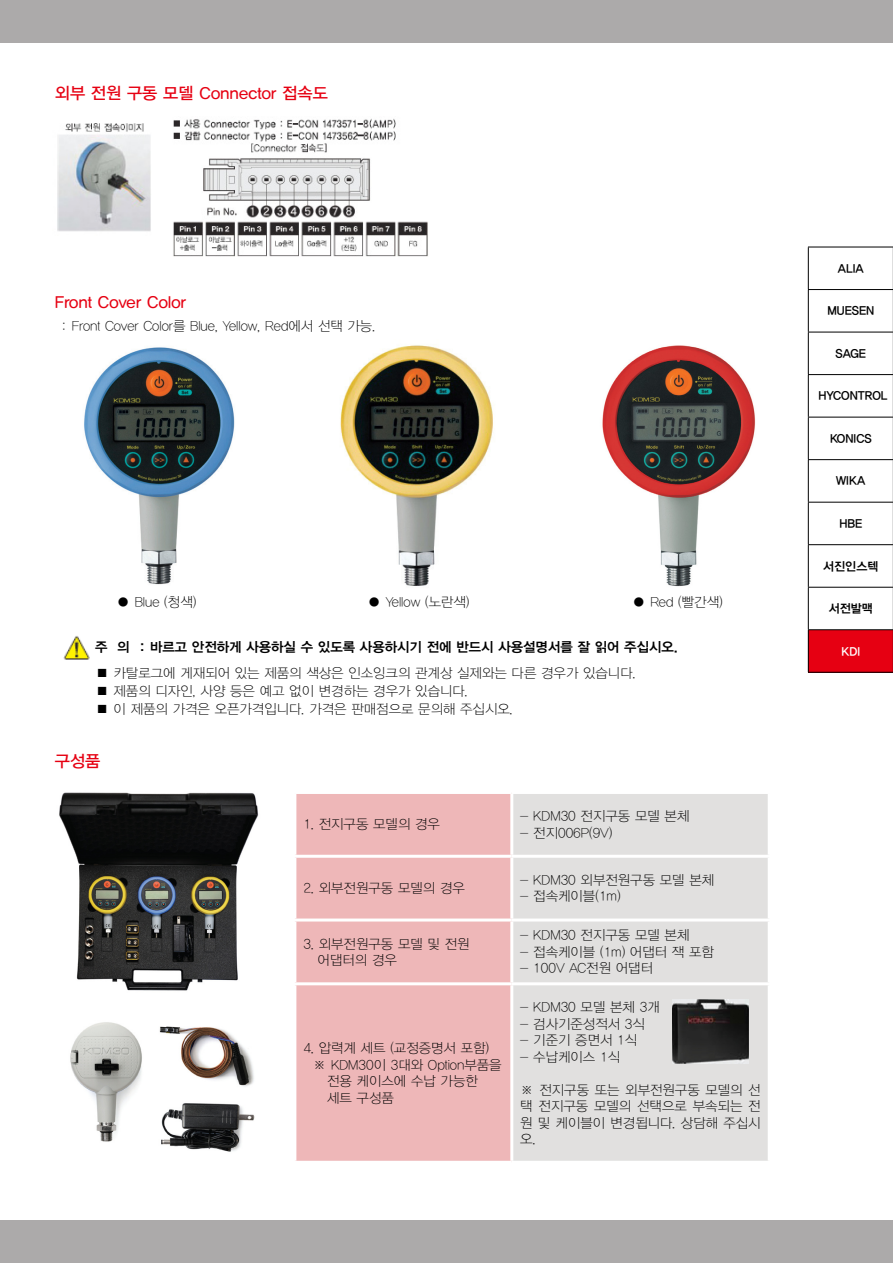
<style>
.page{position:relative;width:893px;height:1263px;background:#fff}
.page>*{position:absolute;margin:0;border:0;box-sizing:border-box;transform-origin:0 0}
.t1{font:16.5px "YDIYGO330";color:#e60012}
.t2{font:13.5px/16.5px "YDIYGO310";color:#000}
.t3{font:13.5px "YDIYGO340";color:#000}
.t4{font:12px "YDIYGO340";color:#000}
.t5{font:12px "YDIYGO340";color:#fff}
</style>
<div class="page">
<div style="left:0;top:0;width:893px;height:43px;background:#acaaaa"></div>
<div style="left:0;top:1220px;width:893px;height:43px;background:#acaaaa"></div>
<svg style="left:809px;top:290px;width:83px;height:297px"></svg>
<div style="left:808px;top:630px;width:85px;height:42px;background:#e60012"></div>
<hr style="left:808px;top:247px;width:85px;height:1px;background:#000">
<hr style="left:808px;top:247px;width:1px;height:42px;background:#000">
<hr style="left:892px;top:247px;width:1px;height:42px;background:#000">
<hr style="left:808px;top:289px;width:85px;height:1px;background:#000">
<hr style="left:808px;top:290px;width:1px;height:42px;background:#000">
<hr style="left:892px;top:290px;width:1px;height:42px;background:#000">
<hr style="left:808px;top:332px;width:85px;height:1px;background:#000">
<hr style="left:808px;top:332px;width:1px;height:42px;background:#000">
<hr style="left:892px;top:332px;width:1px;height:42px;background:#000">
<hr style="left:808px;top:374px;width:85px;height:1px;background:#000">
<hr style="left:808px;top:375px;width:1px;height:42px;background:#000">
<hr style="left:892px;top:375px;width:1px;height:42px;background:#000">
<hr style="left:808px;top:417px;width:85px;height:1px;background:#000">
<hr style="left:808px;top:417px;width:1px;height:42px;background:#000">
<hr style="left:892px;top:417px;width:1px;height:42px;background:#000">
<hr style="left:808px;top:459px;width:85px;height:1px;background:#000">
<hr style="left:808px;top:460px;width:1px;height:42px;background:#000">
<hr style="left:892px;top:460px;width:1px;height:42px;background:#000">
<hr style="left:808px;top:502px;width:85px;height:1px;background:#000">
<hr style="left:808px;top:502px;width:1px;height:42px;background:#000">
<hr style="left:892px;top:502px;width:1px;height:42px;background:#000">
<hr style="left:808px;top:544px;width:85px;height:1px;background:#000">
<hr style="left:808px;top:545px;width:1px;height:42px;background:#000">
<hr style="left:892px;top:545px;width:1px;height:42px;background:#000">
<hr style="left:808px;top:587px;width:85px;height:1px;background:#000">
<hr style="left:808px;top:588px;width:1px;height:41px;background:#000">
<hr style="left:892px;top:588px;width:1px;height:41px;background:#000">
<hr style="left:808px;top:629px;width:85px;height:1px;background:#000">
<hr style="left:808px;top:630px;width:1px;height:42px;background:#000">
<hr style="left:892px;top:630px;width:1px;height:42px;background:#000">
<hr style="left:808px;top:672px;width:85px;height:1px;background:#000">
<img style="left:57px;top:118px;width:371px;height:139px">
<div style="left:296px;top:794px;width:214px;height:367px;background:#eeb7b8"></div>
<div style="left:513px;top:794px;width:255px;height:367px;background:#e1e0df"></div>
<hr style="left:293px;top:855px;width:219px;height:3px;background:#fff">
<hr style="left:512px;top:855px;width:259px;height:3px;background:#fff">
<hr style="left:293px;top:918px;width:219px;height:3px;background:#fff">
<hr style="left:512px;top:918px;width:259px;height:3px;background:#fff">
<hr style="left:293px;top:982px;width:219px;height:3px;background:#fff">
<hr style="left:512px;top:982px;width:259px;height:3px;background:#fff">
<img style="left:84px;top:347px;width:151px;height:238px">
<img style="left:340px;top:345px;width:153px;height:241px">
<img style="left:602px;top:345px;width:154px;height:242px">
<img style="left:63px;top:636px;width:27px;height:24px">
<img style="left:59px;top:792px;width:200px;height:199px">
<img style="left:70px;top:1022px;width:185px;height:130px">
<img style="left:672px;top:999px;width:76px;height:64px">
<p class="t1" style="left:55px;top:84px;width:274px">외부 전원 구동 모델 Connector 접속도</p>
<p class="t1" style="left:55px;top:292px;width:133px">Front Cover Color</p>
<p class="t2" style="left:61px;top:318px;width:316px">: Front Cover Color를 Blue, Yellow, Red에서 선택 가능.</p>
<p class="t2" style="left:116px;top:594px;width:81px">● Blue (청색)</p>
<p class="t2" style="left:367px;top:594px;width:103px">● Yellow (노란색)</p>
<p class="t2" style="left:632px;top:594px;width:92px">● Red (빨간색)</p>
<p class="t3" style="left:95px;top:639px;width:584px">주 의 : 바르고 안전하게 사용하실 수 있도록 사용하시기 전에 반드시 사용설명서를 잘 읽어 주십시오.</p>
<p class="t2" style="left:95px;top:665px;width:542px">■ 카탈로그에 게재되어 있는 제품의 색상은 인소잉크의 관계상 실제와는 다른 경우가 있습니다.</p>
<p class="t2" style="left:95px;top:683px;width:374px">■ 제품의 디자인, 사양 등은 예고 없이 변경하는 경우가 있습니다.</p>
<p class="t2" style="left:95px;top:701px;width:419px">■ 이 제품의 가격은 오픈가격입니다. 가격은 판매점으로 문의해 주십시오.</p>
<p class="t1" style="left:55px;top:752px;width:47px">구성품</p>
<p class="t2" style="left:303px;top:816px;width:138px">1. 전지구동 모델의 경우</p>
<p class="t2" style="left:303px;top:880px;width:163px">2. 외부전원구동 모델의 경우</p>
<p class="t2" style="left:318px;top:936px;width:153px;text-indent:-14px">3. 외부전원구동 모델 및 전원 어댑터의 경우</p>
<p class="t2" style="left:303px;top:1040px;width:187px">4. 압력계 세트 (교정증명서 포함)</p>
<p class="t2" style="left:313px;top:1057px;width:190px">※ KDM30이 3대와 Option부품을</p>
<p class="t2" style="left:327px;top:1073px;width:152px">전용 케이스에 수납 가능한</p>
<p class="t2" style="left:327px;top:1090px;width:68px">세트 구성품</p>
<p class="t2" style="left:520px;top:808px;width:171px">- KDM30 전지구동 모델 본체</p>
<p class="t2" style="left:520px;top:824px;width:94px">- 전지006P(9V)</p>
<p class="t2" style="left:520px;top:872px;width:195px">- KDM30 외부전원구동 모델 본체</p>
<p class="t2" style="left:520px;top:888px;width:102px">- 접속케이블(1m)</p>
<p class="t2" style="left:520px;top:927px;width:171px">- KDM30 전지구동 모델 본체</p>
<p class="t2" style="left:520px;top:944px;width:195px">- 접속케이블 (1m) 어댑터 잭 포함</p>
<p class="t2" style="left:520px;top:960px;width:134px">- 100V AC전원 어댑터</p>
<p class="t2" style="left:520px;top:999px;width:141px">- KDM30 모델 본체 3개</p>
<p class="t2" style="left:520px;top:1015px;width:126px">- 검사기준성적서 3식</p>
<p class="t2" style="left:520px;top:1032px;width:118px">- 기준기 증면서 1식</p>
<p class="t2" style="left:520px;top:1048px;width:101px">- 수납케이스 1식</p>
<p class="t2" style="left:520px;top:1081px;width:242px;text-align:justify">※ 전지구동 또는 외부전원구동 모델의 선 택 전지구동 모델의 선택으로 부속되는 전 원 및 케이블이 변경됩니다. 상담해 주십시 오.</p>
<p class="t4" style="left:838px;top:261px;width:27px">ALIA</p>
<p class="t4" style="left:827px;top:304px;width:48px">MUESEN</p>
<p class="t4" style="left:836px;top:346px;width:32px">SAGE</p>
<p class="t4" style="left:818px;top:389px;width:71px">HYCONTROL</p>
<p class="t4" style="left:830px;top:431px;width:43px">KONICS</p>
<p class="t4" style="left:836px;top:474px;width:31px">WIKA</p>
<p class="t4" style="left:839px;top:516px;width:24px">HBE</p>
<p class="t4" style="left:823px;top:559px;width:57px">서진인스텍</p>
<p class="t4" style="left:829px;top:601px;width:46px">서전발맥</p>
<p class="t5" style="left:841px;top:644px;width:20px">KDI</p>
</div>
